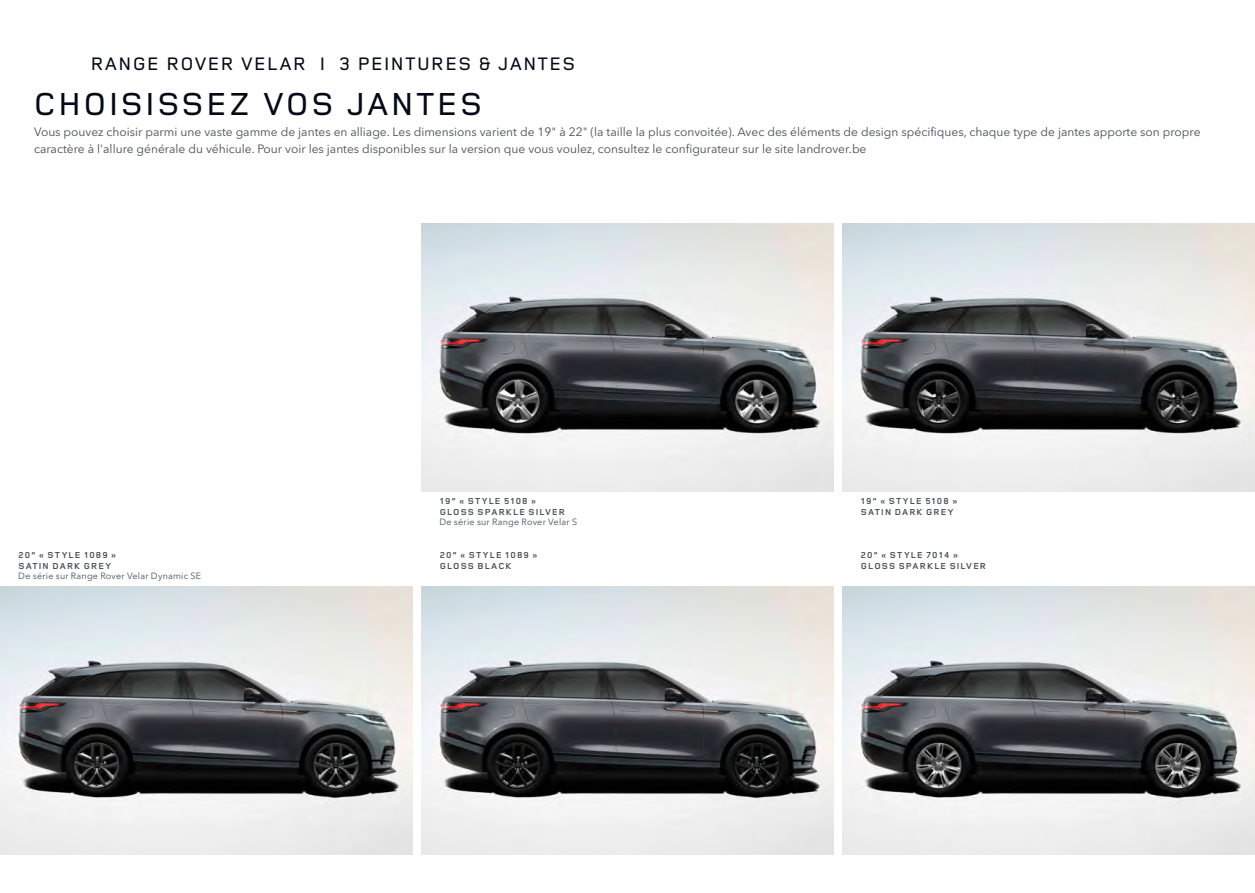
<style>
.page{position:relative;width:1255px;height:893px;background:#fff}
.page>*{position:absolute;margin:0;border:0;box-sizing:border-box;transform-origin:0 0}
.t1{font:500 33px "Land Rover Wide";color:#020a16}
.t2{font:500 18.75px "Land Rover Wide";color:#020a16}
.t3{font:12px/16.5px "Avenir Next W1 G";color:#464e53}
.t4{font:700 9px/10.5px "Land Rover Wide";letter-spacing:.045em;color:#464e53}
.t5{font:9px "Avenir Next W1 G";letter-spacing:.025em;color:#464e53}
</style>
<div class="page">
<img style="left:421px;top:223px;width:412px;height:268px">
<img style="left:842px;top:223px;width:412px;height:268px">
<img style="left:0;top:587px;width:412px;height:268px">
<img style="left:842px;top:587px;width:412px;height:268px">
<img style="left:421px;top:587px;width:412px;height:268px">
<h2 class="t2" style="left:90px;top:50px;width:487px">RANGE ROVER VELAR I 3 PEINTURES &amp; JANTES</h2>
<h1 class="t1" style="left:33px;top:81px;width:452px">CHOISISSEZ VOS JANTES</h1>
<p class="t3" style="left:34px;top:124px;width:1167px">Vous pouvez choisir parmi une vaste gamme de jantes en alliage. Les dimensions varient de 19" à 22" (la taille la plus convoitée). Avec des éléments de design spécifiques, chaque type de jantes apporte son propre caractère à l'allure générale du véhicule. Pour voir les jantes disponibles sur la version que vous voulez, consultez le configurateur sur le site landrover.be</p>
<p class="t4" style="left:18px;top:550px;width:100px">20” « STYLE 1089 »<br>SATIN DARK GREY</p>
<p class="t5" style="left:18px;top:571px;width:184px">De série sur Range Rover Velar Dynamic SE</p>
<p class="t4" style="left:439px;top:496px;width:127px">19” « STYLE 5108 »<br>GLOSS SPARKLE SILVER</p>
<p class="t5" style="left:439px;top:517px;width:139px">De série sur Range Rover Velar S</p>
<p class="t4" style="left:860px;top:496px;width:98px">19” « STYLE 5108 »<br>SATIN DARK GREY</p>
<p class="t4" style="left:439px;top:550px;width:100px">20” « STYLE 1089 »<br>GLOSS BLACK</p>
<p class="t4" style="left:860px;top:550px;width:127px">20” « STYLE 7014 »<br>GLOSS SPARKLE SILVER</p>
</div>
